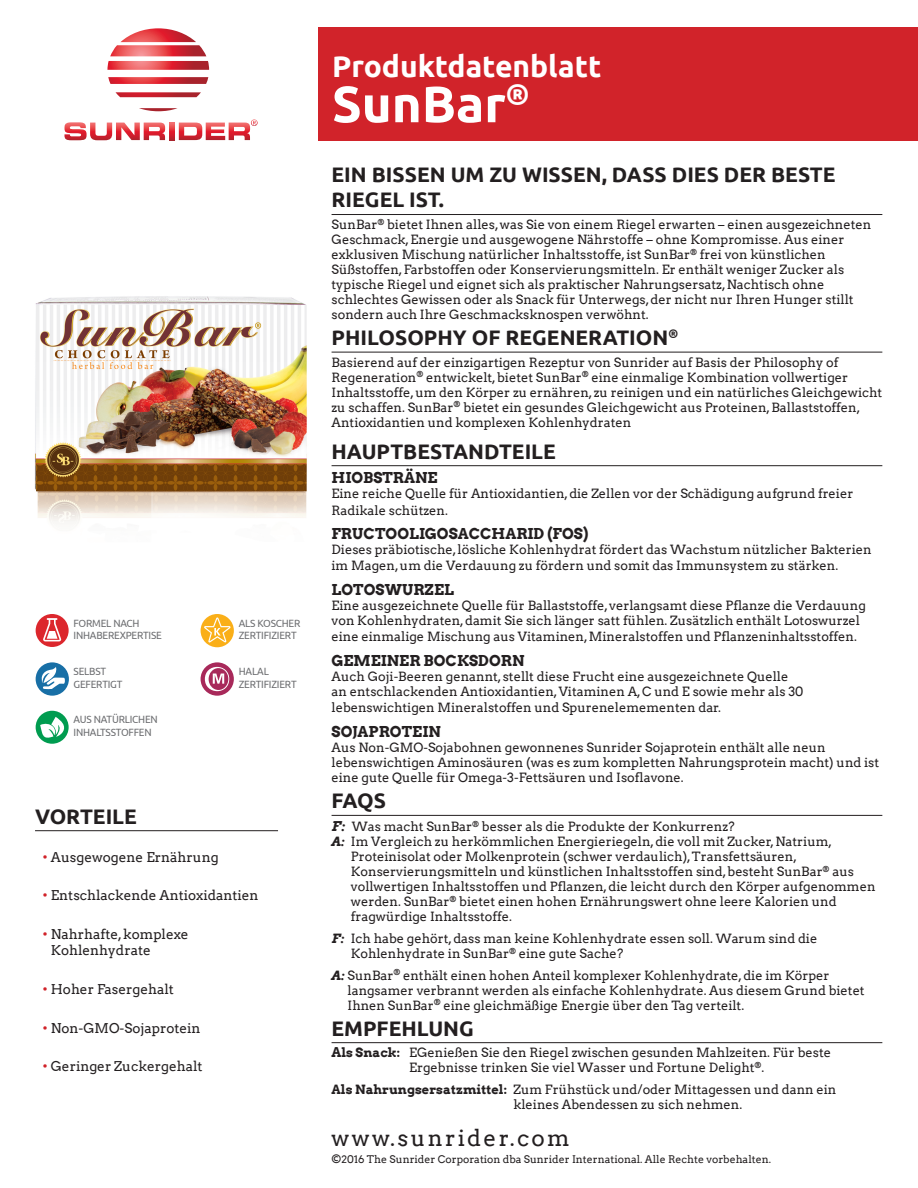
<style>
.page{position:relative;width:918px;height:1188px;background:#fff}
.page>*{position:absolute;margin:0;border:0;box-sizing:border-box;transform-origin:0 0}
.t1{font:700 51px "Ubuntu";color:#fff}
.t2{font:700 30px "Ubuntu";color:#fff}
.t3{font:22.5px "Arvo";letter-spacing:.1em;color:#231f20}
.t4{font:700 21px/25.2px "Ubuntu";color:#231f20}
.t5{font:700 15px "Arvo";color:#231f20}
.t6{font:13.5px/16.2px "Arvo";color:#231f20}
.t7{font:12.75px/15px "Arvo";color:#231f20}
.t8{font:10.5px/12.6px "Ubuntu";letter-spacing:-.02em;color:#6c6d70;scale:.95 1}
.t9{font:10.5px "Arvo";color:#231f20}
.s1{color:#d1232a}
.s2{font-weight:700;font-style:italic;font-size:13.5px}
.s3{font-weight:700;font-style:italic}
.s4{font-weight:700;font-size:13.5px}
.s5{font-weight:700}
</style>
<div class="page">
<img style="left:35px;top:296px;width:373px;height:227px">
<hr style="left:35px;top:830px;width:243px;height:1px;background:#231f20">
<hr style="left:332px;top:1042px;width:550px;height:1px;background:#231f20">
<hr style="left:332px;top:815px;width:550px;height:1px;background:#231f20">
<hr style="left:332px;top:465px;width:550px;height:1px;background:#231f20">
<hr style="left:332px;top:352px;width:550px;height:1px;background:#231f20">
<hr style="left:332px;top:214px;width:550px;height:1px;background:#231f20">
<div style="left:319px;top:27px;width:599px;height:113px;background:#d1232a"></div>
<svg style="left:107px;top:28px;width:102px;height:42px"></svg>
<svg style="left:108px;top:77px;width:100px;height:7px"></svg>
<svg style="left:116px;top:92px;width:85px;height:5px"></svg>
<svg style="left:139px;top:108px;width:39px;height:3px"></svg>
<svg style="left:64px;top:122px;width:101px;height:18px"></svg>
<svg style="left:169px;top:123px;width:6px;height:17px"></svg>
<svg style="left:179px;top:119px;width:79px;height:21px"></svg>
<div style="left:36px;top:711px;width:33px;height:33px;background:#009c50;border-radius:50%"></div>
<svg style="left:40px;top:717px;width:26px;height:21px"></svg>
<div style="left:36px;top:614px;width:33px;height:33px;background:#dc272d;border-radius:50%"></div>
<svg style="left:43px;top:618px;width:18px;height:23px"></svg>
<div style="left:36px;top:662px;width:33px;height:34px;background:#186fa6;border-radius:50%"></div>
<svg style="left:40px;top:667px;width:25px;height:22px"></svg>
<svg style="left:201px;top:662px;width:33px;height:34px"></svg>
<svg style="left:205px;top:667px;width:24px;height:24px"></svg>
<div style="left:201px;top:614px;width:33px;height:33px;background:#faaf18;border-radius:50%"></div>
<svg style="left:204px;top:617px;width:27px;height:25px"></svg>
<p class="t8" style="left:74px;top:616px;width:94px">FORMEL NACH<br>INHABEREXPERTISE</p>
<p class="t8" style="left:74px;top:665px;width:53px">SELBST<br>GEFERTIGT</p>
<p class="t8" style="left:239px;top:665px;width:62px">HALAL<br>ZERTIFIZIERT</p>
<p class="t8" style="left:239px;top:617px;width:66px">ALS KOSCHER<br>ZERTIFIZIERT</p>
<p class="t8" style="left:74px;top:713px;width:90px">AUS NATÜRLICHEN<br>INHALTSSTOFFEN</p>
<p class="t4" style="left:35px;top:803px;width:103px">VORTEILE</p>
<p class="t6" style="left:43px;top:849px;width:178px"><span class="s1">•</span> Ausgewogene Ernährung</p>
<p class="t6" style="left:43px;top:887px;width:218px"><span class="s1">•</span> Entschlackende Antioxidantien</p>
<p class="t6" style="left:51px;top:926px;width:139px;text-indent:-8px"><span class="s1">•</span> Nahrhafte, komplexe<br>Kohlenhydrate</p>
<p class="t6" style="left:43px;top:981px;width:133px"><span class="s1">•</span> Hoher Fasergehalt</p>
<p class="t6" style="left:43px;top:1020px;width:160px"><span class="s1">•</span> Non-GMO-Sojaprotein</p>
<p class="t6" style="left:43px;top:1058px;width:161px"><span class="s1">•</span> Geringer Zuckergehalt</p>
<p class="t2" style="left:332px;top:48px;width:271px">Produktdatenblatt</p>
<p class="t1" style="left:332px;top:73px;width:199px">SunBar<sup>®</sup></p>
<p class="t4" style="left:332px;top:162px;width:505px">EIN BISSEN UM ZU WISSEN, DASS DIES DER BESTE<br>RIEGEL IST.</p>
<p class="t7" style="left:332px;top:217px;width:541px">SunBar<sup>®</sup> bietet Ihnen alles, was Sie von einem Riegel erwarten – einen ausgezeichneten Geschmack, Energie und ausgewogene Nährstoffe – ohne Kompromisse. Aus einer exklusiven Mischung natürlicher Inhaltsstoffe, ist SunBar<sup>®</sup> frei von künstlichen Süßstoffen, Farbstoffen oder Konservierungsmitteln. Er enthält weniger Zucker als typische Riegel und eignet sich als praktischer Nahrungsersatz, Nachtisch ohne schlechtes Gewissen oder als Snack für Unterwegs, der nicht nur Ihren Hunger stillt sondern auch Ihre Geschmacksknospen verwöhnt.</p>
<p class="t4" style="left:332px;top:325px;width:348px">PHILOSOPHY OF REGENERATION<sup>®</sup></p>
<p class="t7" style="left:332px;top:355px;width:552px">Basierend auf der einzigartigen Rezeptur von Sunrider auf Basis der Philosophy of Regeneration<sup>®</sup> entwickelt, bietet SunBar<sup>®</sup> eine einmalige Kombination vollwertiger Inhaltsstoffe, um den Körper zu ernähren, zu reinigen und ein natürliches Gleichgewicht zu schaffen. SunBar<sup>®</sup> bietet ein gesundes Gleichgewicht aus Proteinen, Ballaststoffen, Antioxidantien und komplexen Kohlenhydraten</p>
<p class="t4" style="left:332px;top:438px;width:226px">HAUPTBESTANDTEILE</p>
<p class="t5" style="left:332px;top:468px;width:108px">HIOBSTRÄNE</p>
<p class="t7" style="left:332px;top:486px;width:523px;line-height:16.2px">Eine reiche Quelle für Antioxidantien, die Zellen vor der Schädigung aufgrund freier<br>Radikale schützen.</p>
<p class="t5" style="left:332px;top:524px;width:258px">FRUCTOOLIGOSACCHARID (FOS)</p>
<p class="t7" style="left:332px;top:542px;width:542px;line-height:16.2px">Dieses präbiotische, lösliche Kohlenhydrat fördert das Wachstum nützlicher Bakterien im Magen, um die Verdauung zu fördern und somit das Immunsystem zu stärken.</p>
<p class="t5" style="left:332px;top:580px;width:124px">LOTOSWURZEL</p>
<p class="t7" style="left:332px;top:598px;width:536px">Eine ausgezeichnete Quelle für Ballaststoffe, verlangsamt diese Pflanze die Verdauung von Kohlenhydraten, damit Sie sich länger satt fühlen. Zusätzlich enthält Lotoswurzel</p>
<p class="t7" style="left:332px;top:629px;width:527px">eine einmalige Mischung aus Vitaminen, Mineralstoffen und Pflanzeninhaltsstoffen.</p>
<p class="t5" style="left:332px;top:651px;width:194px">GEMEINER BOCKSDORN</p>
<p class="t7" style="left:332px;top:669px;width:473px">Auch Goji-Beeren genannt, stellt diese Frucht eine ausgezeichnete Quelle an entschlackenden Antioxidantien, Vitaminen A, C und E sowie mehr als 30</p>
<p class="t7" style="left:332px;top:700px;width:391px">lebenswichtigen Mineralstoffen und Spurenelemementen dar.</p>
<p class="t5" style="left:332px;top:722px;width:111px">SOJAPROTEIN</p>
<p class="t7" style="left:332px;top:740px;width:549px">Aus Non-GMO-Sojabohnen gewonnenes Sunrider Sojaprotein enthält alle neun lebenswichtigen Aminosäuren (was es zum kompletten Nahrungsprotein macht) und ist eine gute Quelle für Omega-3-Fettsäuren und Isoflavone.</p>
<p class="t4" style="left:332px;top:788px;width:56px">FAQS</p>
<p class="t7" style="left:332px;top:819px;width:405px"><span class="s2">F:</span> Was macht SunBar<sup>®</sup> besser als die Produkte der Konkurrenz?</p>
<p class="t7" style="left:332px;top:834px;width:502px"><span class="s3">A:</span> Im Vergleich zu herkömmlichen Energieriegeln, die voll mit Zucker, Natrium,</p>
<p class="t7" style="left:351px;top:849px;width:448px">Proteinisolat oder Molkenprotein (schwer verdaulich), Transfettsäuren,</p>
<p class="t7" style="left:351px;top:864px;width:505px">Konservierungsmitteln und künstlichen Inhaltsstoffen sind, besteht SunBar<sup>®</sup> aus</p>
<p class="t7" style="left:351px;top:879px;width:526px">vollwertigen Inhaltsstoffen und Pflanzen, die leicht durch den Körper aufgenommen</p>
<p class="t7" style="left:351px;top:894px;width:487px">werden. SunBar<sup>®</sup> bietet einen hohen Ernährungswert ohne leere Kalorien und</p>
<p class="t7" style="left:351px;top:909px;width:162px">fragwürdige Inhaltsstoffe.</p>
<p class="t7" style="left:351px;top:931px;width:468px;text-indent:-19px"><span class="s3">F:</span> Ich habe gehört, dass man keine Kohlenhydrate essen soll. Warum sind die<br>Kohlenhydrate in SunBar<sup>®</sup> eine gute Sache?</p>
<p class="t7" style="left:348px;top:968px;width:519px;text-indent:-16px"><span class="s3">A:</span> SunBar<sup>®</sup> enthält einen hohen Anteil komplexer Kohlenhydrate, die im Körper langsamer verbrannt werden als einfache Kohlenhydrate. Aus diesem Grund bietet<br>Ihnen SunBar<sup>®</sup> eine gleichmäßige Energie über den Tag verteilt.</p>
<p class="t4" style="left:332px;top:1015px;width:144px">EMPFEHLUNG</p>
<p class="t7" style="left:409px;top:1045px;width:424px;text-indent:-78px"><span class="s4">A</span><span class="s5">ls Snack:</span> EGenießen Sie den Riegel zwischen gesunden Mahlzeiten. Für beste<br>Ergebnisse trinken Sie viel Wasser und Fortune Delight<sup>®</sup>.</p>
<p class="t7" style="left:513px;top:1082px;width:324px;text-indent:-182px"><span class="s5">Als Nahrungsersatzmittel:</span> Zum Frühstück und/oder Mittagessen und dann ein kleines Abendessen zu sich nehmen.</p>
<p class="t3" style="left:332px;top:1124px;width:240px">www.sunrider.com</p>
<p class="t9" style="left:332px;top:1153px;width:441px">©2016 The Sunrider Corporation dba Sunrider International. Alle Rechte vorbehalten.</p>
</div>
